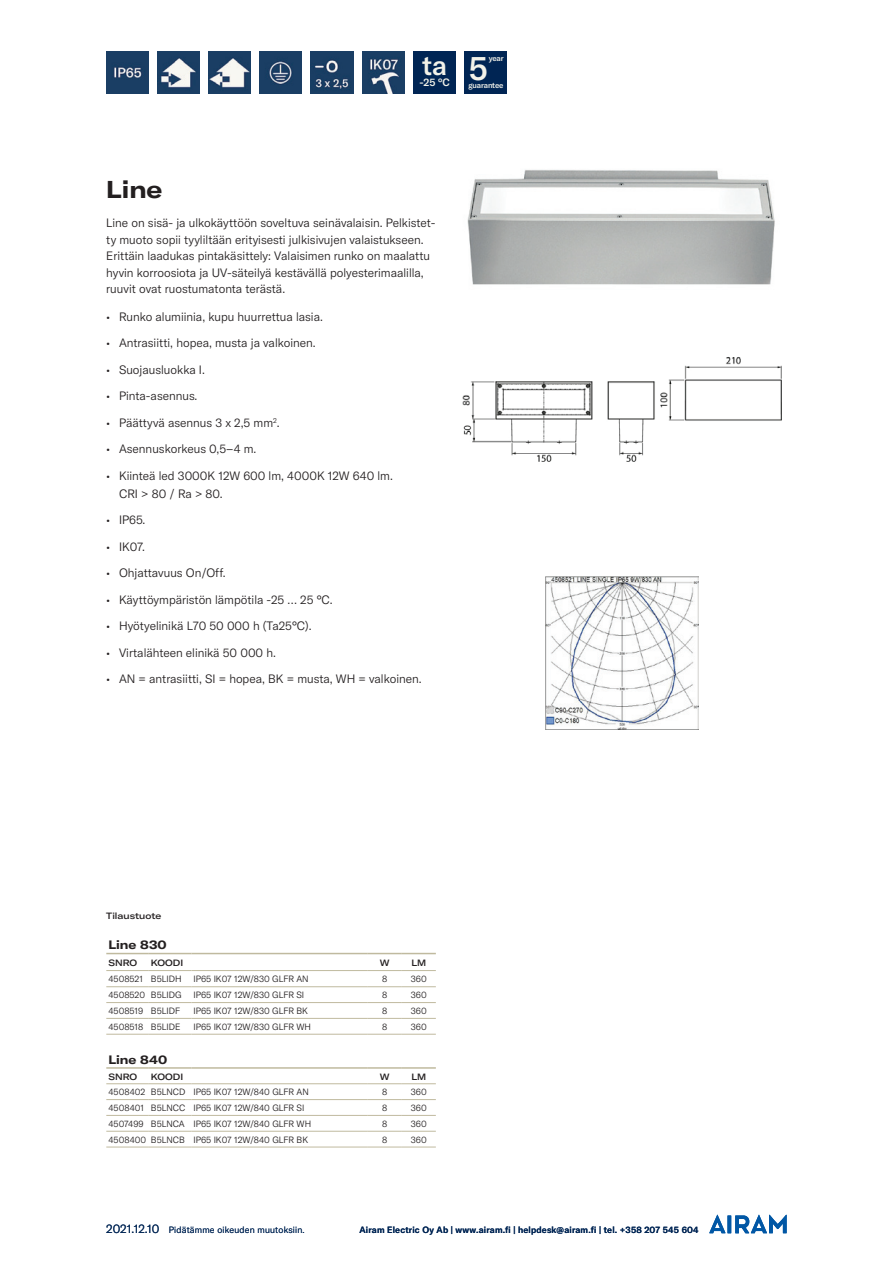
<style>
.page{position:relative;width:893px;height:1263px;background:#fff}
.page>*{position:absolute;margin:0;border:0;box-sizing:border-box;transform-origin:0 0}
.t1{font:500 33px "GT America";color:#f2f2e9}
.t2{font:500 27px "GT America";color:#f2f2e9}
.t3{font:700 expanded 24px "GT America";color:#231f20}
.t4{font:300 12px/16.5px "GT America";color:#231f20}
.t5{font:700 expanded 12px "GT America";color:#231f20}
.t6{font:500 10.5px "GT America";color:#f2f2e9}
.t7{font:300 9px "GT America";color:#231f20}
.t8{font:500 9px "GT America";letter-spacing:.02em;color:#002554}
.t9{font:300 9px "GT America";letter-spacing:.02em;color:#002554}
.t10{font:500 expanded 9px "GT America";color:#231f20}
.t11{font:500 7.8px "GT America";color:#f2f2e9}
.s1{font-size:12px}
</style>
<div class="page">
<svg style="left:727px;top:1215px;width:4px;height:18px"></svg>
<svg style="left:709px;top:1215px;width:17px;height:18px"></svg>
<svg style="left:735px;top:1215px;width:52px;height:18px"></svg>
<img style="left:106px;top:51px;width:43px;height:43px">
<img style="left:157px;top:51px;width:43px;height:43px">
<img style="left:208px;top:51px;width:43px;height:43px">
<img style="left:259px;top:51px;width:43px;height:43px">
<img style="left:311px;top:51px;width:42px;height:43px">
<img style="left:362px;top:51px;width:43px;height:43px">
<img style="left:467px;top:170px;width:308px;height:115px">
<img style="left:462px;top:357px;width:320px;height:105px">
<img style="left:545px;top:576px;width:153px;height:153px">
<hr style="left:191px;top:986px;width:177px;height:1px;background:#c0ba9f">
<hr style="left:368px;top:986px;width:34px;height:1px;background:#c0ba9f">
<hr style="left:402px;top:986px;width:34px;height:1px;background:#c0ba9f">
<hr style="left:191px;top:1002px;width:177px;height:1px;background:#c0ba9f">
<hr style="left:368px;top:1002px;width:34px;height:1px;background:#c0ba9f">
<hr style="left:402px;top:1002px;width:34px;height:1px;background:#c0ba9f">
<hr style="left:191px;top:1018px;width:177px;height:1px;background:#c0ba9f">
<hr style="left:368px;top:1018px;width:34px;height:1px;background:#c0ba9f">
<hr style="left:402px;top:1018px;width:34px;height:1px;background:#c0ba9f">
<hr style="left:191px;top:1034px;width:177px;height:1px;background:#c0ba9f">
<hr style="left:368px;top:1034px;width:34px;height:1px;background:#c0ba9f">
<hr style="left:402px;top:1034px;width:34px;height:1px;background:#c0ba9f">
<hr style="left:191px;top:1099px;width:177px;height:1px;background:#c0ba9f">
<hr style="left:368px;top:1099px;width:34px;height:1px;background:#c0ba9f">
<hr style="left:402px;top:1099px;width:34px;height:1px;background:#c0ba9f">
<hr style="left:191px;top:1115px;width:177px;height:1px;background:#c0ba9f">
<hr style="left:368px;top:1115px;width:34px;height:1px;background:#c0ba9f">
<hr style="left:402px;top:1115px;width:34px;height:1px;background:#c0ba9f">
<hr style="left:191px;top:1131px;width:177px;height:1px;background:#c0ba9f">
<hr style="left:368px;top:1131px;width:34px;height:1px;background:#c0ba9f">
<hr style="left:402px;top:1131px;width:34px;height:1px;background:#c0ba9f">
<hr style="left:191px;top:1147px;width:177px;height:1px;background:#c0ba9f">
<hr style="left:368px;top:1147px;width:34px;height:1px;background:#c0ba9f">
<hr style="left:402px;top:1147px;width:34px;height:1px;background:#c0ba9f">
<hr style="left:191px;top:970px;width:177px;height:1px;background:#c0ba9f">
<hr style="left:191px;top:1083px;width:177px;height:1px;background:#c0ba9f">
<hr style="left:368px;top:970px;width:34px;height:1px;background:#c0ba9f">
<hr style="left:402px;top:970px;width:34px;height:1px;background:#c0ba9f">
<hr style="left:368px;top:1083px;width:34px;height:1px;background:#c0ba9f">
<hr style="left:402px;top:1083px;width:34px;height:1px;background:#c0ba9f">
<hr style="left:106px;top:953px;width:43px;height:1px;background:#c0ba9f">
<hr style="left:149px;top:953px;width:42px;height:1px;background:#c0ba9f">
<hr style="left:191px;top:953px;width:177px;height:1px;background:#c0ba9f">
<hr style="left:368px;top:953px;width:34px;height:1px;background:#c0ba9f">
<hr style="left:402px;top:953px;width:34px;height:1px;background:#c0ba9f">
<hr style="left:106px;top:1067px;width:43px;height:2px;background:#c0ba9f">
<hr style="left:149px;top:1067px;width:42px;height:2px;background:#c0ba9f">
<hr style="left:191px;top:1067px;width:177px;height:2px;background:#c0ba9f">
<hr style="left:368px;top:1067px;width:34px;height:2px;background:#c0ba9f">
<hr style="left:402px;top:1067px;width:34px;height:2px;background:#c0ba9f">
<hr style="left:106px;top:970px;width:43px;height:1px;background:#c0ba9f">
<hr style="left:106px;top:1083px;width:43px;height:1px;background:#c0ba9f">
<hr style="left:106px;top:986px;width:43px;height:1px;background:#c0ba9f">
<hr style="left:106px;top:1002px;width:43px;height:1px;background:#c0ba9f">
<hr style="left:106px;top:1018px;width:43px;height:1px;background:#c0ba9f">
<hr style="left:106px;top:1034px;width:43px;height:1px;background:#c0ba9f">
<hr style="left:106px;top:1099px;width:43px;height:1px;background:#c0ba9f">
<hr style="left:106px;top:1115px;width:43px;height:1px;background:#c0ba9f">
<hr style="left:106px;top:1131px;width:43px;height:1px;background:#c0ba9f">
<hr style="left:106px;top:1147px;width:43px;height:1px;background:#c0ba9f">
<hr style="left:149px;top:970px;width:42px;height:1px;background:#c0ba9f">
<hr style="left:149px;top:1083px;width:42px;height:1px;background:#c0ba9f">
<hr style="left:149px;top:986px;width:42px;height:1px;background:#c0ba9f">
<hr style="left:149px;top:1002px;width:42px;height:1px;background:#c0ba9f">
<hr style="left:149px;top:1018px;width:42px;height:1px;background:#c0ba9f">
<hr style="left:149px;top:1034px;width:42px;height:1px;background:#c0ba9f">
<hr style="left:149px;top:1099px;width:42px;height:1px;background:#c0ba9f">
<hr style="left:149px;top:1115px;width:42px;height:1px;background:#c0ba9f">
<hr style="left:149px;top:1131px;width:42px;height:1px;background:#c0ba9f">
<hr style="left:149px;top:1147px;width:42px;height:1px;background:#c0ba9f">
<div style="left:465px;top:51px;width:42px;height:43px;background:#002554"></div>
<div style="left:413px;top:51px;width:43px;height:43px;background:#002554"></div>
<h2 class="t2" style="left:422px;top:49px;width:26px">ta</h2>
<p class="t6" style="left:420px;top:76px;width:32px">-25 °C</p>
<h1 class="t1" style="left:469px;top:48px;width:21px">5</h1>
<p class="t11" style="left:489px;top:53px;width:17px">year</p>
<p class="t11" style="left:468px;top:81px;width:37px">guarantee</p>
<h3 class="t3" style="left:106px;top:174px;width:58px">Line</h3>
<p class="t4" style="left:106px;top:215px;width:331px">Line on sisä- ja ulkokäyttöön soveltuva seinävalaisin. Pelkistet&shy;ty muoto sopii tyyliltään erityisesti julkisivujen valaistukseen.<br>Erittäin laadukas pintakäsittely: Valaisimen runko on maalattu hyvin korroosiota ja UV-säteilyä kestävällä polyesterimaalilla, ruuvit ovat ruostumatonta terästä.</p>
<p class="t4" style="left:106px;top:308px;width:218px">• Runko alumiinia, kupu huurrettua lasia.</p>
<p class="t4" style="left:106px;top:335px;width:211px">• Antrasiitti, hopea, musta ja valkoinen.</p>
<p class="t4" style="left:106px;top:361px;width:100px">• Suojausluokka I.</p>
<p class="t4" style="left:106px;top:388px;width:93px">• Pinta-asennus.</p>
<p class="t4" style="left:106px;top:414px;width:175px">• Päättyvä asennus 3 x 2,5 mm<sup>2</sup>.</p>
<p class="t4" style="left:106px;top:441px;width:152px">• Asennuskorkeus 0,5–4 m.</p>
<p class="t4" style="left:119px;top:466px;width:275px;line-height:18px;text-indent:-13px">• Kiinteä led 3000K 12W 600 lm, 4000K 12W 640 lm.<br>CRI &gt; 80 / Ra &gt; 80.</p>
<p class="t4" style="left:106px;top:512px;width:41px">• IP65.</p>
<p class="t4" style="left:106px;top:538px;width:40px">• IK07.</p>
<p class="t4" style="left:106px;top:565px;width:121px">• Ohjattavuus On/Off.</p>
<p class="t4" style="left:106px;top:591px;width:228px">• Käyttöympäristön lämpötila -25 … 25 °C.</p>
<p class="t4" style="left:106px;top:618px;width:207px">• Hyötyelinikä L70 50 000 h (Ta25°C).</p>
<p class="t4" style="left:106px;top:644px;width:171px">• Virtalähteen elinikä 50 000 h.</p>
<p class="t4" style="left:106px;top:671px;width:317px">• AN = antrasiitti, SI = hopea, BK = musta, WH = valkoinen.</p>
<p class="t10" style="left:106px;top:910px;width:56px">Tilaustuote</p>
<p class="t5" style="left:108px;top:937px;width:60px">Line 830</p>
<p class="t10" style="left:108px;top:957px;width:30px">SNRO</p>
<p class="t10" style="left:151px;top:957px;width:34px">KOODI</p>
<p class="t10" style="left:380px;top:957px;width:11px">W</p>
<p class="t10" style="left:411px;top:957px;width:16px">LM</p>
<p class="t7" style="left:108px;top:974px;width:75px">4508521 B5LIDH</p>
<p class="t7" style="left:193px;top:974px;width:117px">IP65 IK07 12W/830 GLFR AN</p>
<p class="t7" style="left:382px;top:974px;width:7px">8</p>
<p class="t7" style="left:411px;top:974px;width:17px">360</p>
<p class="t7" style="left:108px;top:990px;width:75px">4508520 B5LIDG</p>
<p class="t7" style="left:193px;top:990px;width:112px">IP65 IK07 12W/830 GLFR SI</p>
<p class="t7" style="left:382px;top:990px;width:7px">8</p>
<p class="t7" style="left:411px;top:990px;width:17px">360</p>
<p class="t7" style="left:108px;top:1005px;width:73px">4508519 B5LIDF</p>
<p class="t7" style="left:193px;top:1005px;width:116px">IP65 IK07 12W/830 GLFR BK</p>
<p class="t7" style="left:382px;top:1005px;width:7px">8</p>
<p class="t7" style="left:411px;top:1005px;width:17px">360</p>
<p class="t7" style="left:108px;top:1021px;width:73px">4508518 B5LIDE</p>
<p class="t7" style="left:193px;top:1021px;width:119px">IP65 IK07 12W/830 GLFR WH</p>
<p class="t7" style="left:382px;top:1021px;width:7px">8</p>
<p class="t7" style="left:411px;top:1021px;width:17px">360</p>
<p class="t5" style="left:108px;top:1052px;width:60px">Line 840</p>
<p class="t10" style="left:108px;top:1071px;width:30px">SNRO</p>
<p class="t10" style="left:151px;top:1071px;width:34px">KOODI</p>
<p class="t10" style="left:380px;top:1071px;width:11px">W</p>
<p class="t10" style="left:411px;top:1071px;width:16px">LM</p>
<p class="t7" style="left:108px;top:1087px;width:202px">4508402 B5LNCD IP65 IK07 12W/840 GLFR AN</p>
<p class="t7" style="left:382px;top:1087px;width:7px">8</p>
<p class="t7" style="left:411px;top:1087px;width:17px">360</p>
<p class="t7" style="left:108px;top:1102px;width:197px">4508401 B5LNCC IP65 IK07 12W/840 GLFR SI</p>
<p class="t7" style="left:382px;top:1102px;width:7px">8</p>
<p class="t7" style="left:411px;top:1102px;width:17px">360</p>
<p class="t7" style="left:108px;top:1118px;width:204px">4507499 B5LNCA IP65 IK07 12W/840 GLFR WH</p>
<p class="t7" style="left:382px;top:1118px;width:7px">8</p>
<p class="t7" style="left:411px;top:1118px;width:17px">360</p>
<p class="t7" style="left:108px;top:1134px;width:201px">4508400 B5LNCB IP65 IK07 12W/840 GLFR BK</p>
<p class="t7" style="left:382px;top:1134px;width:7px">8</p>
<p class="t7" style="left:411px;top:1134px;width:17px">360</p>
<p class="t9" style="left:106px;top:1225px;width:200px"><span class="s1">2021.12.10</span> Pidätämme oikeuden muutoksiin.</p>
<p class="t8" style="left:359px;top:1225px;width:341px">Airam Electric Oy Ab | www.airam.fi | helpdesk@airam.fi | tel. +358 207 545 604</p>
</div>
